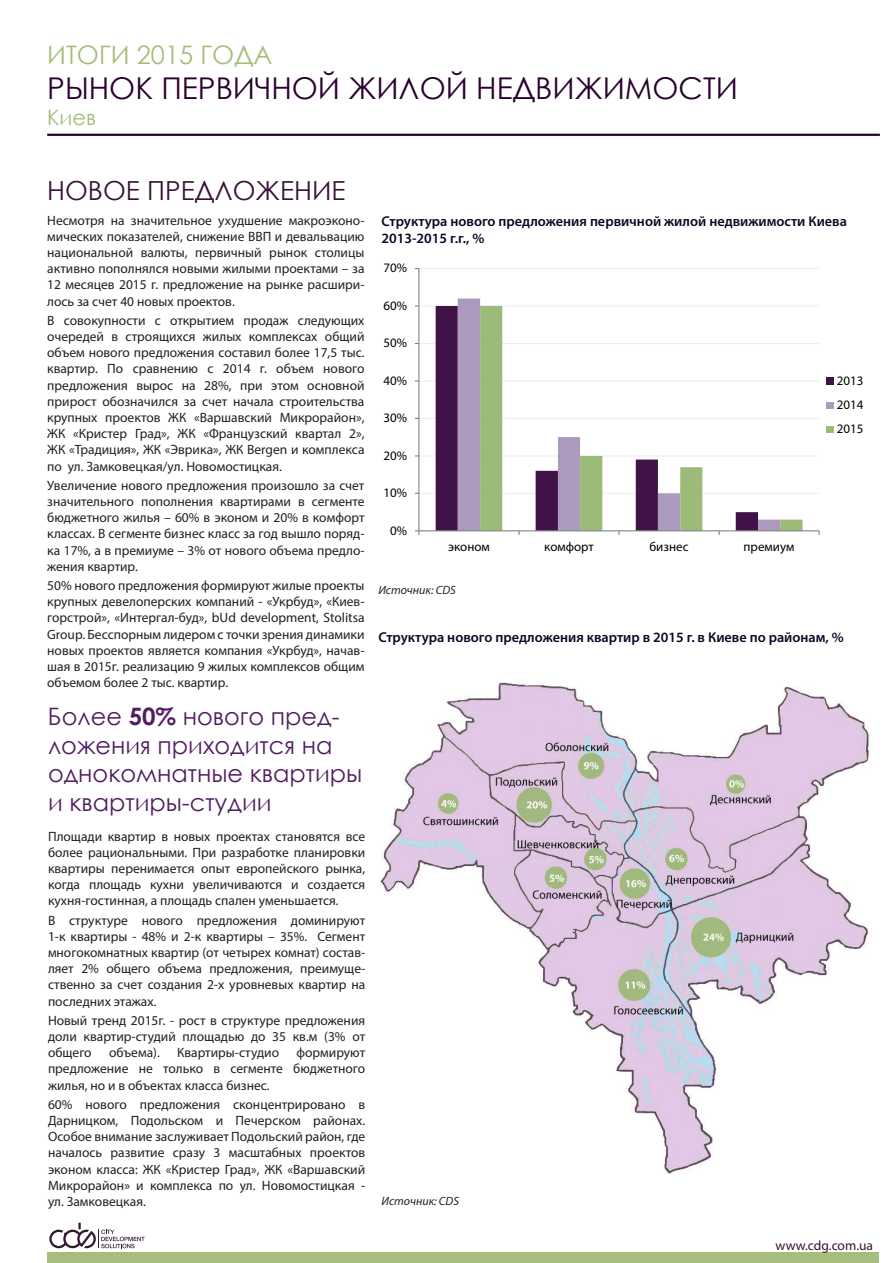
<style>
.page{position:relative;width:893px;height:1263px;background:#fff}
.page>*{position:absolute;margin:0;border:0;box-sizing:border-box;transform-origin:0 0}
.t1{font:30px "Century Gothic";color:#2a002f}
.t2{font:26.25px "Century Gothic";color:#371335}
.t3{font:25.5px "Century Gothic";color:#a6bd7b}
.t4{font:24px/28.8px "Century Gothic";color:#521e60}
.t5{font:21px "Century Gothic";color:#a6bd7b}
.t6{font:600 14.25px/17.1px "Myriad Pro";color:#0d0627}
.t7{font:13.5px/16.2px "Myriad Pro";color:#231f20;text-align:justify}
.t8{font:13.5px "Myriad Pro";color:#371335}
.t9{font:12.9px/24.2px "Myriad Pro";color:#000001;text-align:justify}
.t10{font:italic 12px "Myriad Pro";color:#231f20}
.s1{font-weight:700}
</style>
<div class="page">
<hr style="left:47px;top:134px;width:833px;height:2px;background:#2a002f">
<svg style="left:49px;top:1223px;width:96px;height:25px"></svg>
<div style="left:47px;top:1253px;width:832px;height:10px;background:#a6bd7b"></div>
<hr style="left:419px;top:268px;width:400px;height:1px;background:#edeeee">
<hr style="left:419px;top:305px;width:400px;height:1px;background:#edeeee">
<hr style="left:419px;top:343px;width:400px;height:1px;background:#edeeee">
<hr style="left:419px;top:380px;width:400px;height:2px;background:#edeeee">
<hr style="left:419px;top:418px;width:400px;height:1px;background:#edeeee">
<hr style="left:419px;top:455px;width:400px;height:1px;background:#edeeee">
<hr style="left:419px;top:493px;width:400px;height:1px;background:#edeeee">
<div style="left:436px;top:306px;width:22px;height:224px;background:#401248"></div>
<div style="left:458px;top:299px;width:23px;height:231px;background:#ac99be"></div>
<svg style="left:480px;top:306px;width:322px;height:224px"></svg>
<hr style="left:418px;top:269px;width:1px;height:262px;background:#7c7f81">
<hr style="left:419px;top:530px;width:400px;height:1px;background:#7c7f81">
<div style="left:827px;top:378px;width:7px;height:7px;background:#401248"></div>
<div style="left:827px;top:402px;width:7px;height:7px;background:#ac99be"></div>
<div style="left:827px;top:426px;width:7px;height:7px;background:#9cbb78"></div>
<img style="left:380px;top:682px;width:490px;height:493px">
<h3 class="t3" style="left:47px;top:37px;width:227px">ИТОГИ 2015 ГОДА</h3>
<h1 class="t1" style="left:47px;top:67px;width:692px">РЫНОК ПЕРВИЧНОЙ ЖИЛОЙ НЕДВИЖИМОСТИ</h1>
<h3 class="t5" style="left:47px;top:102px;width:50px">Киев</h3>
<h2 class="t2" style="left:47px;top:172px;width:300px">НОВОЕ ПРЕДЛОЖЕНИЕ</h2>
<p class="t7" style="left:47px;top:212px;width:319px">Несмотря на значительное ухудшение макроэконо&shy;мических показателей, снижение ВВП и девальвацию национальной валюты, первичный рынок столицы активно пополнялся новыми жилыми проектами – за 12 месяцев 2015 г. предложение на рынке расшири&shy;лось за счет 40 новых проектов.</p>
<p class="t7" style="left:47px;top:312px;width:319px">В совокупности с открытием продаж следующих очередей в строящихся жилых комплексах общий объем нового предложения составил более 17,5 тыс. квартир. По сравнению с 2014 г. объем нового предложения вырос на 28%, при этом основной прирост обозначился за счет начала строительства крупных проектов ЖК «Варшавский Микрорайон», ЖК «Кристер Град», ЖК «Французский квартал 2», ЖК «Традиция», ЖК «Эврика», ЖК Bergen и комплекса по ул. Замковецкая/ул. Новомостицкая.</p>
<p class="t7" style="left:47px;top:477px;width:319px">Увеличение нового предложения произошло за счет значительного пополнения квартирами в сегменте бюджетного жилья – 60% в эконом и 20% в комфорт классах. В сегменте бизнес класс за год вышло поряд&shy;ка 17%, а в премиуме – 3% от нового объема предло&shy;жения квартир.</p>
<p class="t7" style="left:47px;top:577px;width:319px">50% нового предложения формируют жилые проекты крупных девелоперских компаний - «Укрбуд», «Киев&shy;горстрой», «Интергал-буд», bUd development, Stolitsa Group. Бесспорным лидером с точки зрения динамики новых проектов является компания «Укрбуд», начав&shy;шая в 2015г. реализацию 9 жилых комплексов общим объемом более 2 тыс. квартир.</p>
<h3 class="t4" style="left:48px;top:701px;width:316px">Более <span class="s1">50%</span> нового пред&shy;ложения приходится на однокомнатные квартиры и квартиры-студии</h3>
<p class="t7" style="left:48px;top:828px;width:319px">Площади квартир в новых проектах становятся все более рациональными. При разработке планировки квартиры перенимается опыт европейского рынка, когда площадь кухни увеличиваются и создается кухня-гостинная, а площадь спален уменьшается.</p>
<p class="t7" style="left:48px;top:912px;width:319px">В структуре нового предложения доминируют 1-к квартиры - 48% и 2-к квартиры – 35%. Сегмент многокомнатных квартир (от четырех комнат) состав&shy;ляет 2% общего объема предложения, преимуще&shy;ственно за счет создания 2-х уровневых квартир на последних этажах.</p>
<p class="t7" style="left:48px;top:1012px;width:319px">Новый тренд 2015г. - рост в структуре предложения доли квартир-студий площадью до 35 кв.м (3% от общего</p>
<p class="t7" style="left:109px;top:1044px;width:52px">объема).</p>
<p class="t7" style="left:177px;top:1044px;width:104px">Квартиры-студио</p>
<p class="t7" style="left:48px;top:1044px;width:319px;text-indent:249px">формируют предложение не только в сегменте бюджетного жилья, но и в объектах класса бизнес.</p>
<p class="t7" style="left:48px;top:1096px;width:319px">60% нового предложения сконцентрировано в Дарницком, Подольском и Печерском районах.<br>Особое внимание заслуживает Подольский район, где началось развитие сразу 3 масштабных проектов эконом класса: ЖК «Кристер Град», ЖК «Варшавский Микрорайон» и комплекса по ул. Новомостицкая - ул. Замковецкая.</p>
<p class="t6" style="left:382px;top:212px;width:467px">Структура нового предложения первичной жилой недвижимости Киева<br>2013-2015 г.г., %</p>
<p class="t9" style="left:383px;top:256px;width:25px">70%</p>
<p class="t9" style="left:383px;top:293px;width:25px">60%</p>
<p class="t9" style="left:383px;top:331px;width:25px">50%</p>
<p class="t9" style="left:383px;top:368px;width:25px">40%</p>
<p class="t9" style="left:383px;top:406px;width:25px">30%</p>
<p class="t9" style="left:383px;top:443px;width:25px">20%</p>
<p class="t9" style="left:383px;top:480px;width:25px">10%</p>
<p class="t9" style="left:390px;top:518px;width:18px">0%</p>
<p class="t9" style="left:448px;top:535px;width:43px">эконом</p>
<p class="t9" style="left:544px;top:535px;width:51px">комфорт</p>
<p class="t9" style="left:649px;top:535px;width:41px">бизнес</p>
<p class="t9" style="left:744px;top:535px;width:52px">премиум</p>
<p class="t10" style="left:378px;top:583px;width:79px">Источник: CDS</p>
<p class="t9" style="left:837px;top:368px;width:28px">2013<br>2014<br>2015</p>
<p class="t6" style="left:378px;top:628px;width:467px">Структура нового предложения квартир в 2015 г. в Киеве по районам, %</p>
<p class="t10" style="left:382px;top:1193px;width:79px">Источник: CDS</p>
<p class="t8" style="left:776px;top:1237px;width:99px">www.cdg.com.ua</p>
</div>
